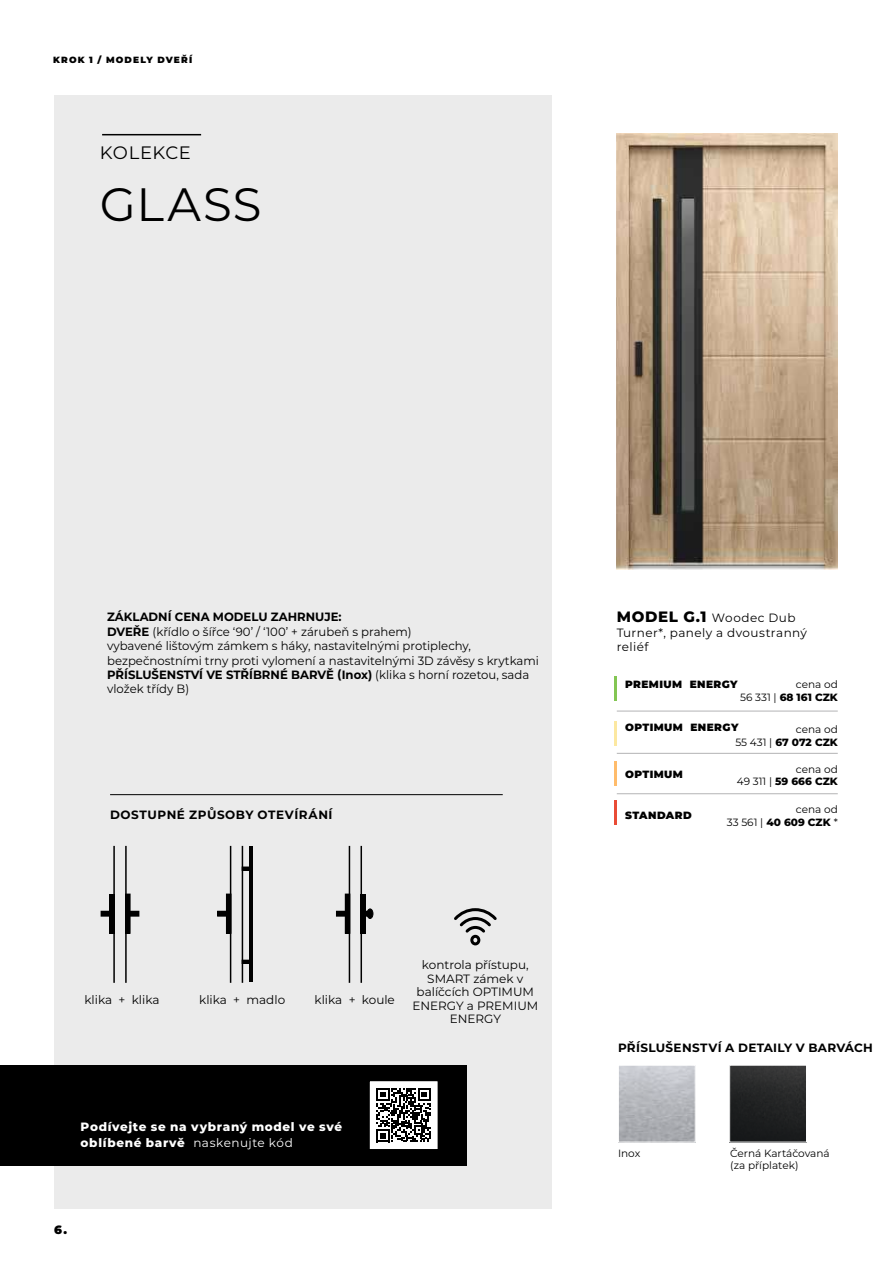
<style>
.page{position:relative;width:893px;height:1263px;background:#fff}
.page>*{position:absolute;margin:0;border:0;box-sizing:border-box;transform-origin:0 0}
.t1{font:46.8px "Montserrat";letter-spacing:.03em;color:#000}
.t2{font:18px "Montserrat";letter-spacing:.025em;color:#000}
.t3{font:12px/14.5px "Montserrat";color:#000;text-align:center}
.t4{font:800 12px/16.5px "Montserrat";letter-spacing:.055em;color:#fff}
.t5{font:700 12px "Montserrat";letter-spacing:.035em;color:#000}
.t6{font:12px/14.4px "Montserrat";letter-spacing:.035em;color:#000}
.t7{font:900 12px "Montserrat";color:#000}
.t8{font:10.5px/12.6px "Montserrat";color:#000;text-align:right}
.t9{font:900 10.5px "Montserrat";letter-spacing:.04em;color:#000}
.t10{font:900 9px "Montserrat";letter-spacing:.13em;color:#000}
.s1{font-weight:700}
.s2{font-weight:400}
.s3{font-weight:800;font-size:15px}
.s4{font-weight:800}
</style>
<div class="page">
<hr style="left:614px;top:676px;width:3px;height:25px;background:#83c653">
<hr style="left:614px;top:721px;width:3px;height:25px;background:#fce8a1">
<hr style="left:614px;top:761px;width:3px;height:24px;background:#ffbc6b">
<hr style="left:614px;top:800px;width:3px;height:25px;background:#e94c36">
<hr style="left:617px;top:793px;width:221px;height:1px;background:#bcbcbd">
<hr style="left:617px;top:753px;width:221px;height:1px;background:#bcbcbd">
<hr style="left:617px;top:710px;width:221px;height:2px;background:#bcbcbd">
<img style="left:617px;top:134px;width:221px;height:436px">
<div style="left:54px;top:96px;width:497px;height:1113px;background:#ebebeb"></div>
<hr style="left:102px;top:134px;width:99px;height:1px;background:#000">
<img style="left:731px;top:1067px;width:74px;height:73px">
<div style="left:729px;top:1065px;width:78px;height:77px;border:1px solid #fff"></div>
<div style="left:618px;top:1065px;width:78px;height:77px;border:1px solid #fff"></div>
<div style="left:0;top:1065px;width:466px;height:100px;background:#000"></div>
<hr style="left:110px;top:794px;width:393px;height:1px;background:#000">
<svg style="left:454px;top:908px;width:43px;height:38px"></svg>
<hr style="left:113px;top:846px;width:2px;height:137px;background:#000">
<hr style="left:125px;top:846px;width:2px;height:137px;background:#000">
<hr style="left:126px;top:894px;width:4px;height:39px;background:#000">
<div style="left:110px;top:894px;width:5px;height:39px;background:#000"></div>
<div style="left:126px;top:911px;width:13px;height:5px;background:#000"></div>
<div style="left:101px;top:911px;width:13px;height:5px;background:#000"></div>
<hr style="left:361px;top:846px;width:1px;height:137px;background:#000">
<hr style="left:349px;top:846px;width:1px;height:137px;background:#000">
<div style="left:345px;top:894px;width:5px;height:39px;background:#000"></div>
<div style="left:361px;top:894px;width:5px;height:39px;background:#000"></div>
<div style="left:336px;top:911px;width:13px;height:5px;background:#000"></div>
<div style="left:361px;top:911px;width:10px;height:5px;background:#000"></div>
<div style="left:367px;top:909px;width:6px;height:9px;background:#000;border-radius:50%"></div>
<div style="left:367px;top:908px;width:6px;height:11px;border:1px solid #000;border-radius:50%"></div>
<hr style="left:242px;top:846px;width:1px;height:137px;background:#000">
<hr style="left:230px;top:846px;width:1px;height:137px;background:#000">
<hr style="left:249px;top:846px;width:4px;height:135px;background:#000">
<div style="left:226px;top:894px;width:5px;height:39px;background:#000"></div>
<div style="left:218px;top:911px;width:12px;height:5px;background:#000"></div>
<div style="left:242px;top:960px;width:11px;height:4px;border:1px solid #000"></div>
<div style="left:242px;top:867px;width:11px;height:4px;border:1px solid #000"></div>
<div style="left:369px;top:1080px;width:69px;height:70px;background:#fff"></div>
<svg style="left:377px;top:1088px;width:54px;height:54px"></svg>
<div style="left:368px;top:1080px;width:71px;height:70px;border:2px solid #000"></div>
<p class="t10" style="left:53px;top:53px;width:141px">KROK 1 / MODELY DVEŘÍ</p>
<h2 class="t2" style="left:100px;top:141px;width:93px">KOLEKCE</h2>
<h1 class="t1" style="left:100px;top:172px;width:163px">GLASS</h1>
<p class="t3" style="left:107px;top:609px;width:433px;text-align:left"><span class="s1">ZÁKLADNÍ CENA MODELU ZAHRNUJE:<br>DVEŘE</span> (křídlo o šířce ‘90’ / ‘100’ + zárubeň s prahem)<br>vybavené lištovým zámkem s háky, nastavitelnými protiplechy, bezpečnostními trny proti vylomení a nastavitelnými 3D závěsy s krytkami <span class="s1">PŘÍSLUŠENSTVÍ VE STŘÍBRNÉ BARVĚ (Inox)</span> (klika s horní rozetou, sada vložek třídy B)</p>
<p class="t5" style="left:110px;top:806px;width:224px">DOSTUPNÉ ZPŮSOBY OTEVÍRÁNÍ</p>
<p class="t3" style="left:84px;top:992px;width:77px">klika + klika</p>
<p class="t3" style="left:199px;top:992px;width:88px">klika + madlo</p>
<p class="t3" style="left:315px;top:992px;width:82px">klika + koule</p>
<p class="t3" style="left:412px;top:958px;width:127px;line-height:13.5px">kontrola přístupu,<br>SMART zámek v balíčcích OPTIMUM<br>ENERGY a PREMIUM<br>ENERGY</p>
<p class="t4" style="left:81px;top:1118px;width:263px">Podívejte se na vybraný model ve své oblíbené barvě <span class="s2">naskenujte kód</span></p>
<p class="t7" style="left:54px;top:1220px;width:15px">6.</p>
<p class="t6" style="left:617px;top:610px;width:192px"><span class="s3">MODEL G.1</span> Woodec Dub<br>Turner*, panely a dvoustranný reliéf</p>
<p class="t8" style="left:740px;top:678px;width:99px">cena od<br>56 331 | <span class="s4">68 161 CZK</span></p>
<p class="t9" style="left:625px;top:677px;width:114px">PREMIUM ENERGY</p>
<p class="t9" style="left:625px;top:719px;width:115px">OPTIMUM ENERGY</p>
<p class="t9" style="left:625px;top:766px;width:59px">OPTIMUM</p>
<p class="t9" style="left:625px;top:807px;width:68px">STANDARD</p>
<p class="t8" style="left:735px;top:723px;width:104px">cena od<br>55 431 | <span class="s4">67 072 CZK</span></p>
<p class="t8" style="left:737px;top:762px;width:102px">cena od<br>49 311 | <span class="s4">59 666 CZK</span></p>
<p class="t8" style="left:727px;top:803px;width:112px">cena od<br>33 561 | <span class="s4">40 609 CZK</span> *</p>
<p class="t5" style="left:618px;top:1039px;width:256px">PŘÍSLUŠENSTVÍ A DETAILY V BARVÁCH</p>
<p class="t8" style="left:618px;top:1146px;width:24px">Inox</p>
<p class="t8" style="left:730px;top:1146px;width:101px;text-align:left">Černá Kartáčovaná (za příplatek)</p>
</div>
